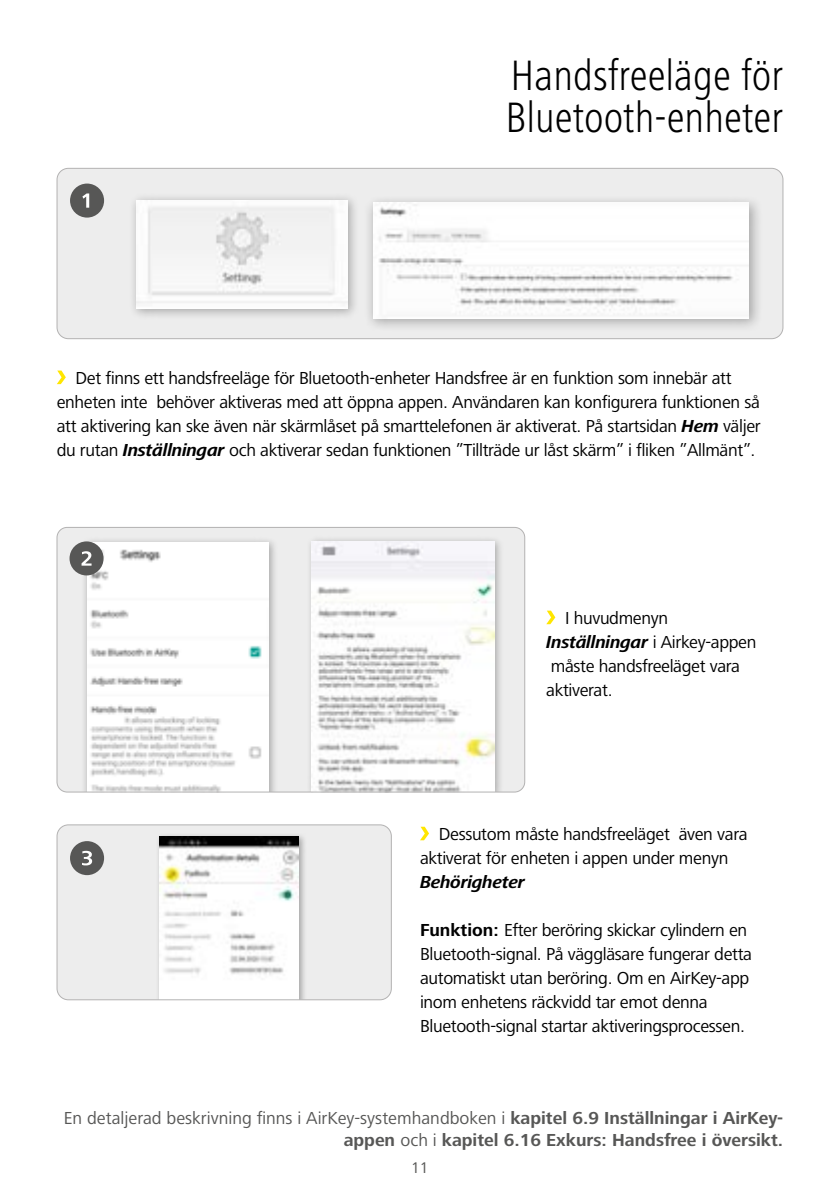
<style>
.page{position:relative;width:840px;height:1191px;background:#fff}
.page>*{position:absolute;margin:0;border:0;box-sizing:border-box;transform-origin:0 0}
.t1{font:300 condensed 44px/42px "Frutiger Next LTCE";color:#000}
.t2{font:18px/24px "Frutiger Next LTCE";letter-spacing:-.02em;color:#000}
.t3{font:700 18px/22px "Frutiger Next LTCE";color:#575756;text-align:right}
.t4{font:italic 700 18px "Frutiger Next LTCE";letter-spacing:-.02em;color:#000}
.t5{font:16px "Frutiger Next LTCE";color:#575756}
.s1{font-weight:700;font-style:italic}
.s2{font-weight:700}
.s3{font-weight:400}
</style>
<div class="page">
<svg style="left:57px;top:370px;width:9px;height:14px"></svg>
<svg style="left:546px;top:610px;width:9px;height:14px"></svg>
<svg style="left:420px;top:826px;width:9px;height:14px"></svg>
<div style="left:57px;top:527px;width:467px;height:265px;background:#ededed;border-radius:10px"></div>
<div style="left:307px;top:535px;width:196px;height:257px;background:#000;opacity:.3"></div>
<img style="left:311px;top:542px;width:183px;height:248px">
<div style="left:81px;top:536px;width:196px;height:256px;background:#000;opacity:.3"></div>
<img style="left:87px;top:543px;width:181px;height:247px">
<div style="left:57px;top:527px;width:467px;height:265px;border:1px solid #b3b2b2;border-radius:10px"></div>
<div style="left:57px;top:168px;width:725px;height:171px;background:#ededed;border-radius:11px"></div>
<div style="left:57px;top:168px;width:725px;height:171px;border:1px solid #b3b2b2;border-radius:11px"></div>
<div style="left:69px;top:541px;width:34px;height:34px;background:#575756;border-radius:50%"></div>
<svg style="left:81px;top:551px;width:10px;height:14px"></svg>
<div style="left:70px;top:183px;width:34px;height:35px;background:#575756;border-radius:50%"></div>
<svg style="left:82px;top:193px;width:7px;height:15px"></svg>
<div style="left:129px;top:193px;width:230px;height:126px;background:#000;opacity:.3"></div>
<img style="left:136px;top:200px;width:212px;height:109px">
<div style="left:363px;top:195px;width:398px;height:136px;background:#000;opacity:.3"></div>
<img style="left:373px;top:203px;width:375px;height:115px">
<div style="left:57px;top:825px;width:334px;height:174px;background:#ededed;border-radius:11px"></div>
<div style="left:156px;top:833px;width:150px;height:166px;background:#000;opacity:.3"></div>
<img style="left:159px;top:836px;width:139px;height:162px">
<div style="left:57px;top:824px;width:334px;height:176px;border:1px solid #b3b2b2;border-radius:11px"></div>
<div style="left:70px;top:841px;width:34px;height:34px;background:#575756;border-radius:50%"></div>
<svg style="left:82px;top:850px;width:10px;height:15px"></svg>
<h1 class="t1" style="left:505px;top:55px;width:279px">Handsfreeläge för<br>Bluetooth-enheter</h1>
<p class="t2" style="left:57px;top:366px;width:705px;text-align:center">Det finns ett handsfreeläge för Bluetooth-enheter Handsfree är en funktion som innebär att enheten inte behöver aktiveras med att öppna appen. Användaren kan konfigurera funktionen så att aktivering kan ske även när skärmlåset på smarttelefonen är aktiverat. På startsidan <span class="s1">Hem</span> väljer du rutan <span class="s1">Inställningar</span> och aktiverar sedan funktionen ”Tillträde ur låst skärm” i fliken ”Allmänt”.</p>
<p class="t2" style="left:546px;top:606px;width:211px;text-indent:19px">I huvudmenyn<br><span class="s1">Inställningar</span> i Airkey-appen måste handsfreeläget vara aktiverat.</p>
<p class="t2" style="left:420px;top:822px;width:329px;text-indent:19px">Dessutom måste handsfreeläget även vara aktiverat för enheten i appen under menyn</p>
<p class="t4" style="left:420px;top:872px;width:106px">Behörigheter</p>
<p class="t2" style="left:420px;top:918px;width:333px"><span class="s2">Funktion:</span> Efter beröring skickar cylindern en Bluetooth-signal. På väggläsare fungerar detta automatiskt utan beröring. Om en AirKey-app inom enhetens räckvidd tar emot denna Bluetooth-signal startar aktiveringsprocessen.</p>
<p class="t3" style="left:64px;top:1106px;width:720px"><span class="s3">En detaljerad beskrivning finns i AirKey-systemhandboken i</span> kapitel 6.9 Inställningar i AirKey&shy;appen <span class="s3">och i</span> kapitel 6.16 Exkurs: Handsfree i översikt.</p>
<p class="t5" style="left:411px;top:1158px;width:19px">11</p>
</div>
